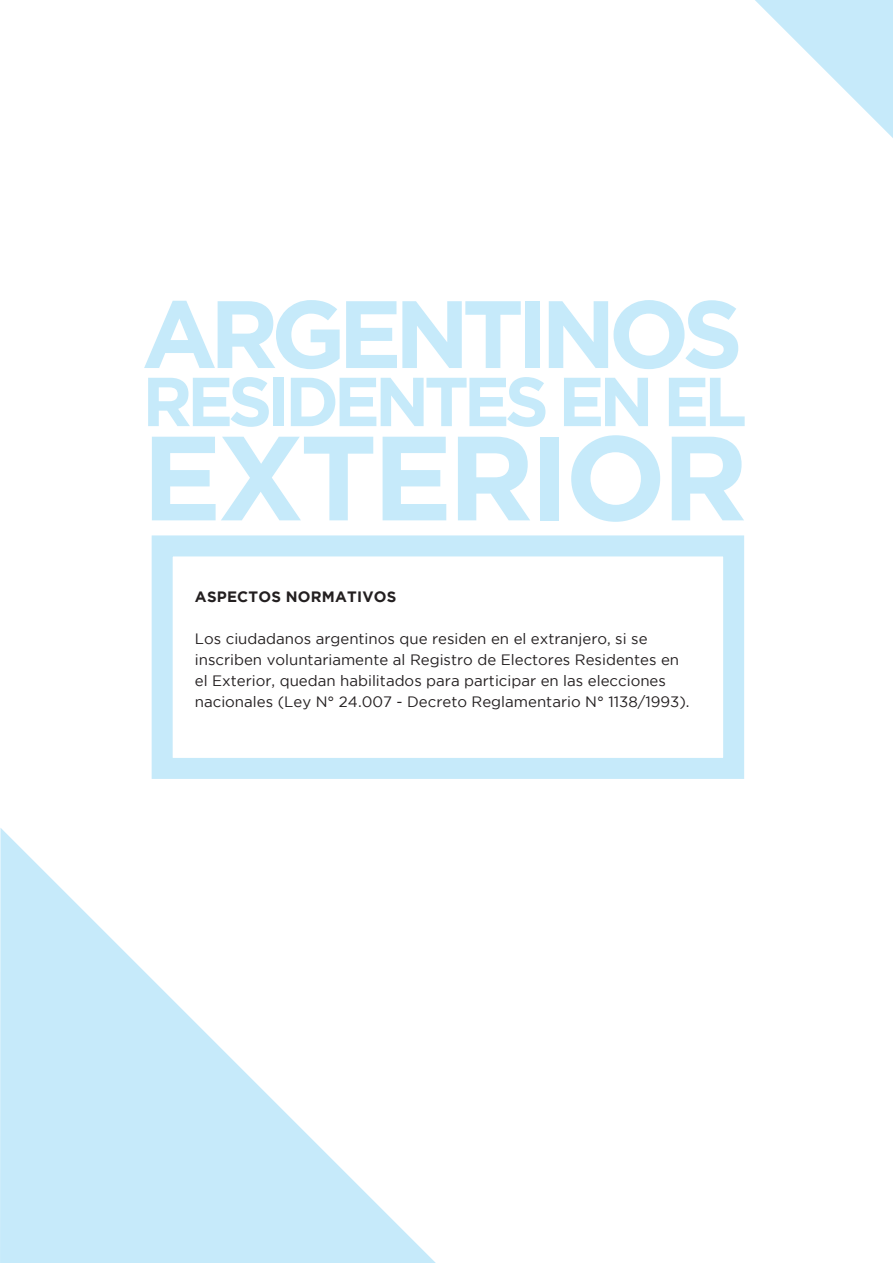
<style>
.page{position:relative;width:893px;height:1263px;background:#fff}
.page>*{position:absolute;margin:0;border:0;box-sizing:border-box;transform-origin:0 0}
.t1{font:700 119.55px "Gotham";letter-spacing:-.04em;color:#c6eafa}
.t2{font:700 95.4px "Gotham";letter-spacing:-.08em;color:#c6eafa}
.t3{font:700 69.15px "Gotham";letter-spacing:-.075em;color:#c6eafa}
.t4{font:15px/21px "Gotham";color:#231f20}
.t5{font:700 15px "Gotham";letter-spacing:.015em;color:#231f20}
</style>
<div class="page">
<svg style="left:0;top:828px;width:436px;height:435px"></svg>
<div style="left:152px;top:535px;width:592px;height:244px;border:21px solid #c6eafa"></div>
<svg style="left:755px;top:0;width:138px;height:138px"></svg>
<h2 class="t2" style="left:142px;top:279px;width:603px">ARGENTINOS</h2>
<h3 class="t3" style="left:142px;top:362px;width:606px">RESIDENTES EN EL</h3>
<h1 class="t1" style="left:142px;top:409px;width:608px">EXTERIOR</h1>
<p class="t5" style="left:195px;top:588px;width:203px">ASPECTOS NORMATIVOS</p>
<p class="t4" style="left:195px;top:628px;width:496px">Los ciudadanos argentinos que residen en el extranjero, si se inscriben voluntariamente al Registro de Electores Residentes en el Exterior, quedan habilitados para participar en las elecciones nacionales (Ley N° 24.007 - Decreto Reglamentario N° 1138/1993).</p>
</div>
